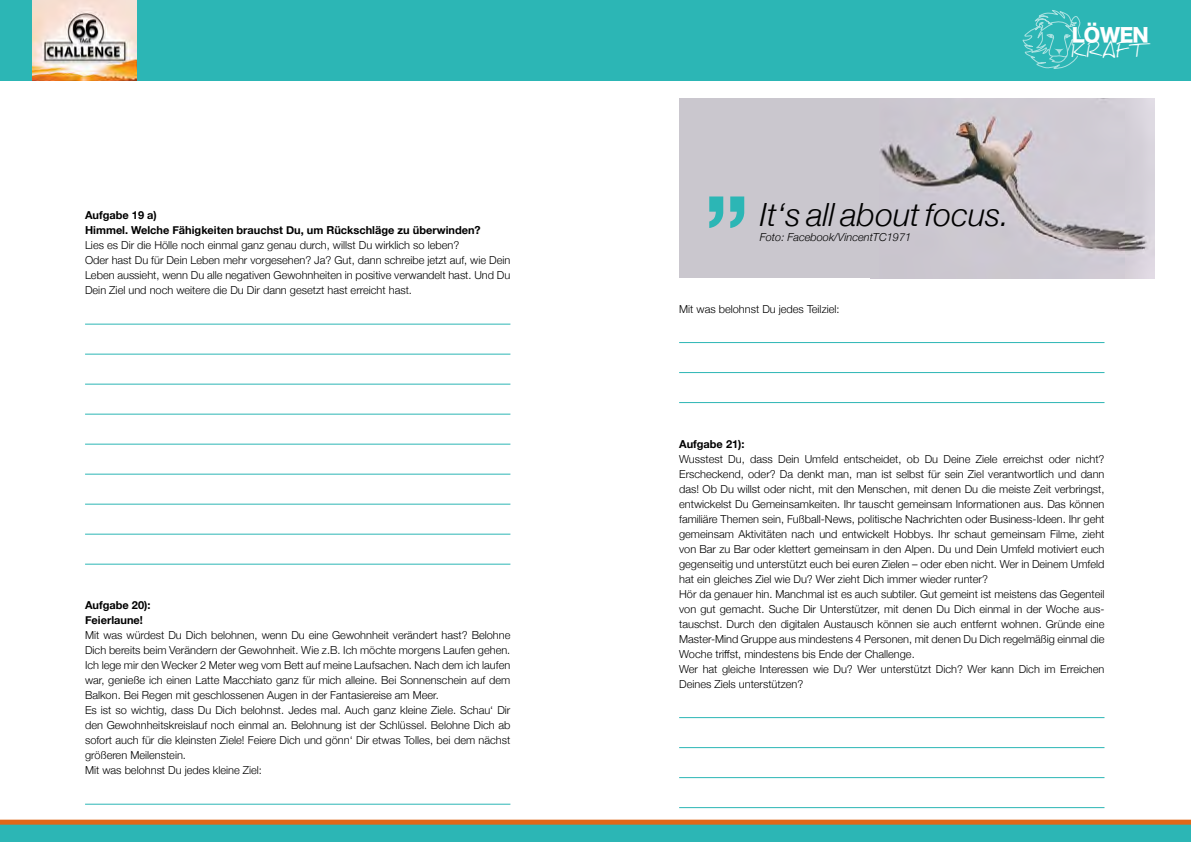
<style>
.page{position:relative;width:1191px;height:842px;background:#fff}
.page>*{position:absolute;margin:0;border:0;box-sizing:border-box;transform-origin:0 0}
.t1{font:700 98.5px "Helvetica Neue";color:#2cb6b5}
.t2{font:italic 300 32px "Helvetica Neue";color:#000}
.t3{font:18.7px "Hira Kaku Std N W8";letter-spacing:-.04em;color:#fff}
.t4{font:18.4px "Daniel";color:#fff}
.t5{font:300 11px/15px "Helvetica Neue";color:#000;text-align:justify}
.t6{font:700 11px "Helvetica Neue";color:#000}
.t7{font:italic 300 11px "Helvetica Neue";color:#000}
</style>
<div class="page">
<div style="left:0;top:0;width:1191px;height:81px;background:#2cb6b5"></div>
<svg style="left:0;top:820px;width:1191px;height:22px;background:#52a593"></svg>
<svg style="left:1022px;top:10px;width:59px;height:59px"></svg>
<img style="left:32px;top:0;width:104px;height:81px">
<img style="left:870px;top:99px;width:285px;height:180px">
<div style="left:679px;top:99px;width:200px;height:179px;background:#cac7ce"></div>
<hr style="left:85px;top:324px;width:425px;height:1px;background:#2cb6b5">
<hr style="left:85px;top:354px;width:425px;height:1px;background:#2cb6b5">
<hr style="left:85px;top:384px;width:425px;height:1px;background:#2cb6b5">
<hr style="left:85px;top:414px;width:425px;height:1px;background:#2cb6b5">
<hr style="left:85px;top:444px;width:425px;height:1px;background:#2cb6b5">
<hr style="left:85px;top:474px;width:425px;height:1px;background:#2cb6b5">
<hr style="left:85px;top:504px;width:425px;height:1px;background:#2cb6b5">
<hr style="left:85px;top:534px;width:425px;height:1px;background:#2cb6b5">
<hr style="left:85px;top:564px;width:425px;height:1px;background:#2cb6b5">
<hr style="left:85px;top:804px;width:425px;height:1px;background:#2cb6b5">
<hr style="left:679px;top:342px;width:425px;height:1px;background:#2cb6b5">
<hr style="left:679px;top:372px;width:425px;height:1px;background:#2cb6b5">
<hr style="left:679px;top:402px;width:425px;height:1px;background:#2cb6b5">
<hr style="left:679px;top:717px;width:425px;height:1px;background:#2cb6b5">
<hr style="left:679px;top:747px;width:425px;height:1px;background:#2cb6b5">
<hr style="left:679px;top:777px;width:425px;height:1px;background:#2cb6b5">
<hr style="left:679px;top:807px;width:425px;height:1px;background:#2cb6b5">
<p class="t6" style="left:85px;top:207px;width:73px">Aufgabe 19 a)</p>
<p class="t6" style="left:85px;top:222px;width:397px">Himmel. Welche Fähigkeiten brauchst Du, um Rückschläge zu überwinden?</p>
<p class="t5" style="left:85px;top:237px;width:376px">Lies es Dir die Hölle noch einmal ganz genau durch, willst Du wirklich so leben?</p>
<p class="t5" style="left:85px;top:252px;width:427px">Oder hast Du für Dein Leben mehr vorgesehen? Ja? Gut, dann schreibe jetzt auf, wie Dein Leben aussieht, wenn Du alle negativen Gewohnheiten in positive verwandelt hast. Und Du Dein Ziel und noch weitere die Du Dir dann gesetzt hast erreicht hast.</p>
<p class="t6" style="left:85px;top:597px;width:67px">Aufgabe 20):</p>
<p class="t6" style="left:85px;top:612px;width:59px">Feierlaune!</p>
<p class="t5" style="left:85px;top:627px;width:427px">Mit was würdest Du Dich belohnen, wenn Du eine Gewohnheit verändert hast? Belohne Dich bereits beim Verändern der Gewohnheit. Wie z.B. Ich möchte morgens Laufen gehen.<br>Ich lege mir den Wecker 2 Meter weg vom Bett auf meine Laufsachen. Nach dem ich laufen war, genieße ich einen Latte Macchiato ganz für mich alleine. Bei Sonnenschein auf dem Balkon. Bei Regen mit geschlossenen Augen in der Fantasiereise am Meer.</p>
<p class="t5" style="left:85px;top:702px;width:427px">Es ist so wichtig, dass Du Dich belohnst. Jedes mal. Auch ganz kleine Ziele. Schau‘ Dir den Gewohnheitskreislauf noch einmal an. Belohnung ist der Schlüssel. Belohne Dich ab sofort auch für die kleinsten Ziele! Feiere Dich und gönn‘ Dir etwas Tolles, bei dem nächst größeren Meilenstein.</p>
<p class="t5" style="left:85px;top:762px;width:178px">Mit was belohnst Du jedes kleine Ziel:</p>
<p class="t1" style="left:704px;top:99px;width:47px">„</p>
<p class="t2" style="left:760px;top:189px;width:251px">It‘s all about focus.</p>
<p class="t7" style="left:760px;top:228px;width:153px">Foto: Facebook/VincentTC1971</p>
<p class="t5" style="left:679px;top:300px;width:162px">Mit was belohnst Du jedes Teilziel:</p>
<h3 class="t3" style="left:1071px;top:24px;width:78px">LÖWEN</h3>
<h3 class="t4" style="left:1071px;top:40px;width:75px">KRAFT</h3>
<p class="t6" style="left:679px;top:435px;width:67px">Aufgabe 21):</p>
<p class="t5" style="left:679px;top:450px;width:427px">Wusstest Du, dass Dein Umfeld entscheidet, ob Du Deine Ziele erreichst oder nicht?<br>Erscheckend, oder? Da denkt man, man ist selbst für sein Ziel verantwortlich und dann das! Ob Du willst oder nicht, mit den Menschen, mit denen Du die meiste Zeit verbringst, entwickelst Du Gemeinsamkeiten. Ihr tauscht gemeinsam Informationen aus. Das können familiäre Themen sein, Fußball-News, politische Nachrichten oder Business-Ideen. Ihr geht gemeinsam Aktivitäten nach und entwickelt Hobbys. Ihr schaut gemeinsam Filme, zieht von Bar zu Bar oder klettert gemeinsam in den Alpen. Du und Dein Umfeld motiviert euch gegenseitig und unterstützt euch bei euren Zielen – oder eben nicht. Wer in Deinem Umfeld hat ein gleiches Ziel wie Du? Wer zieht Dich immer wieder runter?</p>
<p class="t5" style="left:679px;top:585px;width:427px">Hör da genauer hin. Manchmal ist es auch subtiler. Gut gemeint ist meistens das Gegenteil von gut gemacht. Suche Dir Unterstützer, mit denen Du Dich einmal in der Woche aus&shy;tauschst. Durch den digitalen Austausch können sie auch entfernt wohnen. Gründe eine Master-Mind Gruppe aus mindestens 4 Personen, mit denen Du Dich regelmäßig einmal die Woche triffst, mindestens bis Ende der Challenge.</p>
<p class="t5" style="left:679px;top:660px;width:427px">Wer hat gleiche Interessen wie Du? Wer unterstützt Dich? Wer kann Dich im Erreichen<br>Deines Ziels unterstützen?</p>
</div>
